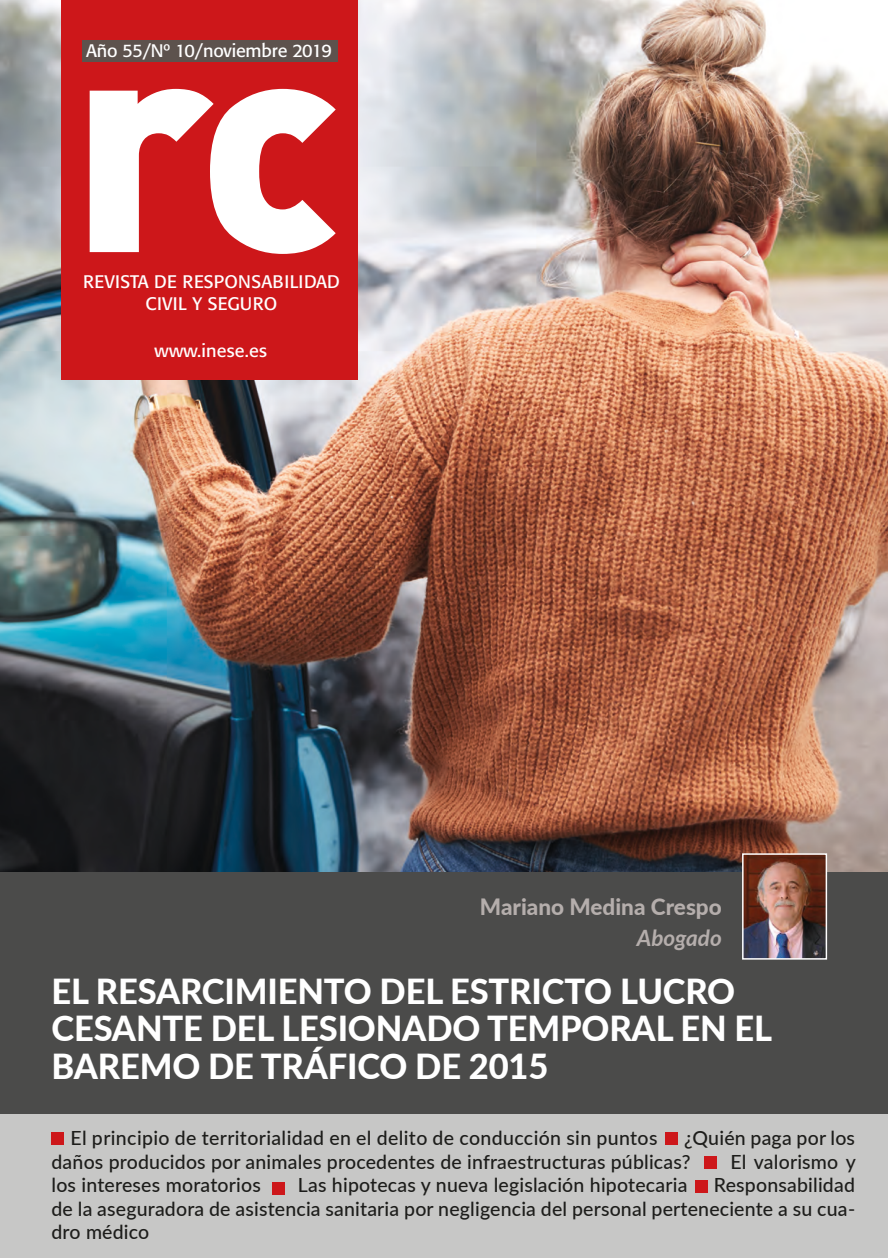
<style>
.page{position:relative;width:888px;height:1258px;background:#fff}
.page>*{position:absolute;margin:0;border:0;box-sizing:border-box;transform-origin:0 0}
.t1{font:900 300px "DIN";color:#fff}
.t2{font:800 34.5px "Lato";letter-spacing:-.005em;color:#fff}
.t3{font:800 22.5px "Lato";color:#b5aeac}
.t4{font:italic 700 22.5px "Lato";color:#b5aeac}
.t5{font:500 19.5px/23.4px "Lato";letter-spacing:.01em;color:#1d1d1b}
.t6{font:18px/21.6px "Formata";letter-spacing:.01em;color:#fff;text-align:center}
.t7{font:18px "Formata";letter-spacing:-.01em;color:#fff}
</style>
<div class="page">
<img style="left:0;top:0;width:888px;height:872px">
<div style="left:0;top:1098px;width:888px;height:160px;background:#c7c7c6"></div>
<div style="left:0;top:872px;width:888px;height:242px;background:#4b4b4a"></div>
<div style="left:51px;top:1132px;width:13px;height:12px;background:#cd171a"></div>
<div style="left:665px;top:1132px;width:13px;height:12px;background:#cd171a"></div>
<div style="left:61px;top:0;width:296px;height:380px;background:#cd171a"></div>
<div style="left:83px;top:41px;width:255px;height:21px;background:#5d524d"></div>
<img style="left:745px;top:856px;width:79px;height:100px">
<div style="left:742px;top:853px;width:85px;height:106px;border:2px solid #fff"></div>
<div style="left:704px;top:1156px;width:13px;height:12px;background:#cd171a"></div>
<div style="left:695px;top:1180px;width:12px;height:12px;background:#cd171a"></div>
<div style="left:272px;top:1182px;width:13px;height:12px;background:#cd171a"></div>
<p class="t7" style="left:86px;top:40px;width:247px">Año 55/Nº 10/noviembre 2019</p>
<p class="t1" style="left:71px;top:-57px;width:272px">rc</p>
<p class="t6" style="left:83px;top:271px;width:258px">REVISTA DE RESPONSABILIDAD<br>CIVIL Y SEGURO</p>
<p class="t6" style="left:155px;top:340px;width:114px">www.inese.es</p>
<p class="t3" style="left:480px;top:890px;width:243px">Mariano Medina Crespo</p>
<p class="t4" style="left:637px;top:921px;width:87px">Abogado</p>
<p class="t2" style="left:51px;top:965px;width:685px">EL RESARCIMIENTO DEL ESTRICTO LUCRO</p>
<p class="t2" style="left:51px;top:1003px;width:722px">CESANTE DEL LESIONADO TEMPORAL EN EL</p>
<p class="t2" style="left:51px;top:1040px;width:498px">BAREMO DE TRÁFICO DE 2015</p>
<p class="t5" style="left:51px;top:1126px;width:805px;text-indent:633px">¿Quién paga por los daños producidos por animales procedentes de infraestructuras públicas?</p>
<p class="t5" style="left:71px;top:1126px;width:588px">El principio de territorialidad en el delito de conducción sin puntos</p>
<p class="t5" style="left:730px;top:1149px;width:127px">El valorismo y</p>
<p class="t5" style="left:51px;top:1172px;width:805px;text-align:justify;text-indent:662px">Responsabilidad de la aseguradora de asistencia sanitaria por negligencia del personal perteneciente a su cua&shy;dro médico</p>
<p class="t5" style="left:51px;top:1172px;width:211px">los intereses moratorios</p>
<p class="t5" style="left:298px;top:1172px;width:391px">Las hipotecas y nueva legislación hipotecaria</p>
</div>
